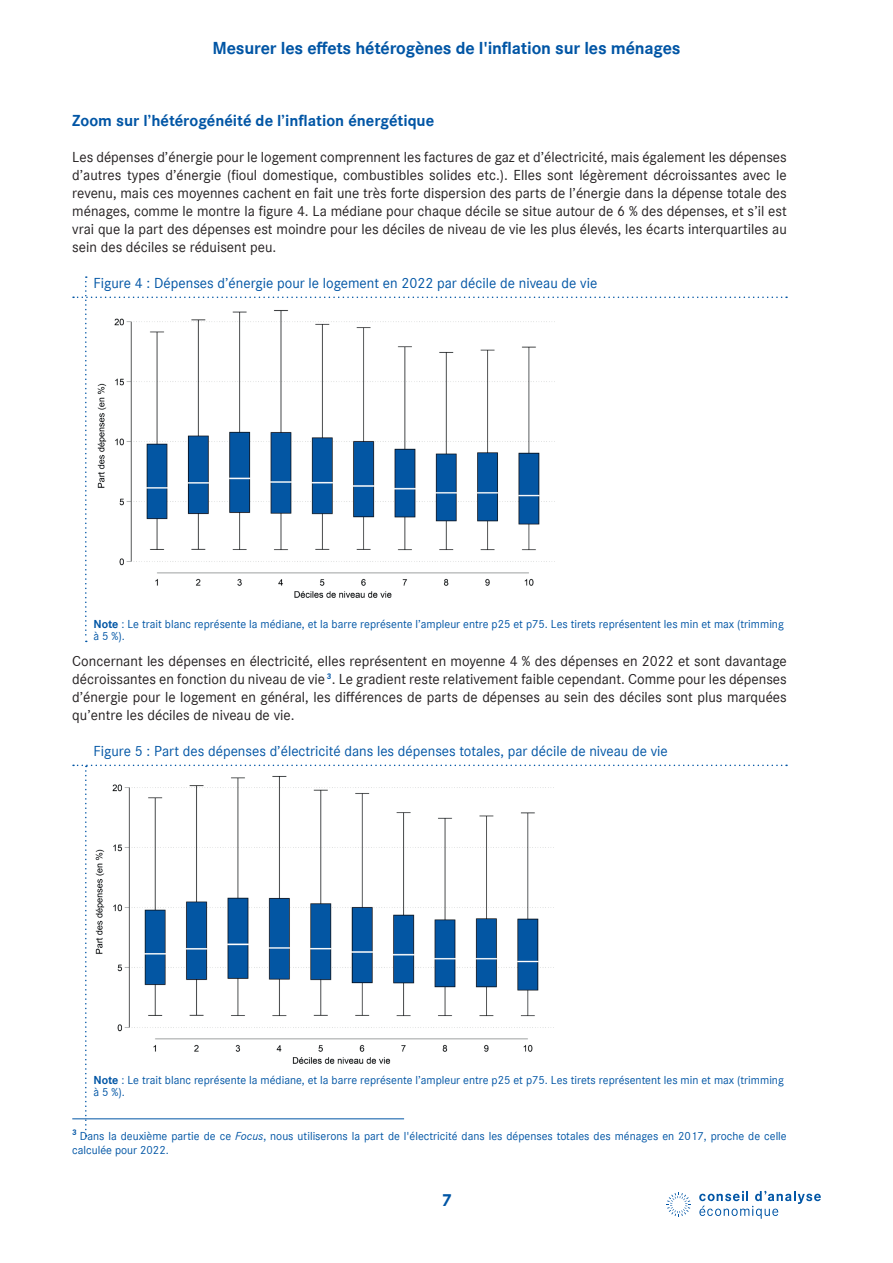
<style>
.page{position:relative;width:893px;height:1263px;background:#fff}
.page>*{position:absolute;margin:0;border:0;box-sizing:border-box;transform-origin:0 0}
.t1{font:700 18px "Corporate S";letter-spacing:-.01em;color:#0155a5}
.t2{font:700 16.5px "Corporate S";color:#0155a5}
.t3{font:15px/18px "Corporate S";color:#231f20;text-align:justify}
.t4{font:15px "Corporate S";color:#0155a5}
.t5{font:12px/12px "Corporate S";color:#0155a5}
.t6{font:700 8.25px "Corporate S";color:#0155a5}
.s1{font-weight:700}
.s2{font-style:italic}
</style>
<div class="page">
<svg style="left:699px;top:1191px;width:122px;height:28px"></svg>
<svg style="left:667px;top:1192px;width:24px;height:24px"></svg>
<svg style="left:73px;top:765px;width:714px;height:372px"></svg>
<svg style="left:73px;top:276px;width:714px;height:366px"></svg>
<hr style="left:72px;top:1118px;width:332px;height:1px;background:#0155a5">
<p class="t1" style="left:212px;top:36px;width:469px">Mesurer les effets hétérogènes de l'inflation sur les ménages</p>
<p class="t2" style="left:72px;top:109px;width:363px">Zoom sur l’hétérogénéité de l’inflation énergétique</p>
<p class="t3" style="left:72px;top:147px;width:716px">Les dépenses d’énergie pour le logement comprennent les factures de gaz et d’électricité, mais également les dépenses d’autres types d’énergie (fioul domestique, combustibles solides etc.). Elles sont légèrement décroissantes avec le revenu, mais ces moyennes cachent en fait une très forte dispersion des parts de l’énergie dans la dépense totale des ménages, comme le montre la figure 4. La médiane pour chaque décile se situe autour de 6 % des dépenses, et s’il est vrai que la part des dépenses est moindre pour les déciles de niveau de vie les plus élevés, les écarts interquartiles au sein des déciles se réduisent peu.</p>
<p class="t4" style="left:94px;top:273px;width:505px">Figure 4 : Dépenses d’énergie pour le logement en 2022 par décile de niveau de vie</p>
<p class="t5" style="left:94px;top:618px;width:692px"><span class="s1">Note</span> : Le trait blanc représente la médiane, et la barre représente l’ampleur entre p25 et p75. Les tirets représentent les min et max (trimming à 5 %).</p>
<p class="t3" style="left:72px;top:651px;width:716px">Concernant les dépenses en électricité, elles représentent en moyenne 4 % des dépenses en 2022 et sont davantage décroissantes en fonction du niveau de vie <sup>3</sup>. Le gradient reste relativement faible cependant. Comme pour les dépenses d’énergie pour le logement en général, les différences de parts de dépenses au sein des déciles sont plus marquées qu’entre les déciles de niveau de vie.</p>
<p class="t4" style="left:94px;top:741px;width:576px">Figure 5 : Part des dépenses d’électricité dans les dépenses totales, par décile de niveau de vie</p>
<p class="t5" style="left:94px;top:1074px;width:692px"><span class="s1">Note</span> : Le trait blanc représente la médiane, et la barre représente l’ampleur entre p25 et p75. Les tirets représentent les min et max (trimming à 5 %).</p>
<p class="t6" style="left:72px;top:1126px;width:6px">3</p>
<p class="t5" style="left:72px;top:1129px;width:716px;line-height:13.5px;text-indent:8px">Dans la deuxième partie de ce <span class="s2">Focus</span>, nous utiliserons la part de l'électricité dans les dépenses totales des ménages en 2017, proche de celle calculée pour 2022.</p>
<p class="t1" style="left:441px;top:1188px;width:12px">7</p>
</div>
